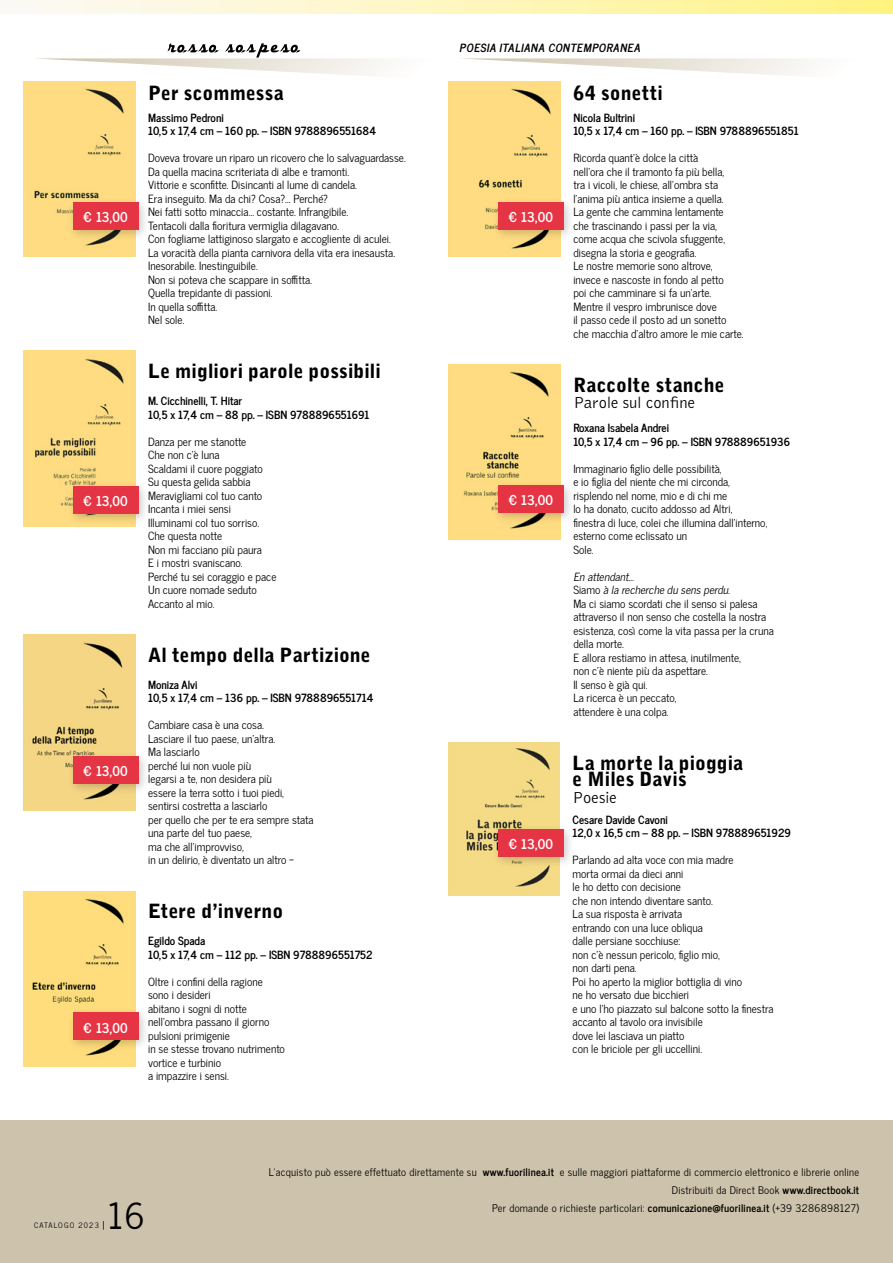
<style>
.page{position:relative;width:893px;height:1263px;background:#fff}
.page>*{position:absolute;margin:0;border:0;box-sizing:border-box;transform-origin:0 0}
.t1{font:36px "News Cycle";color:#000}
.t2{font:900 19.5px/16.5px "Bell Gothic Std";letter-spacing:.005em;color:#000}
.t3{font:300 16.5px "Bell Gothic Std";letter-spacing:-.005em;color:#000}
.t4{font:700 13.5px "News Cycle";color:#fff}
.t5{font:11.25px/13.5px "News Cycle";color:#000}
.t6{font:700 11.25px/13.5px "News Cycle";color:#000}
.t7{font:italic 700 11.25px "News Cycle";color:#000}
.t8{font:10.5px/18px "News Cycle";letter-spacing:.025em;color:#000;text-align:right}
.t9{font:7.5px "News Cycle";letter-spacing:.15em;color:#000}
.s1{font-style:italic}
.s2{font-size:10.5px}
.s3{font-weight:700}
</style>
<div class="page">
<div style="left:0;top:1121px;width:893px;height:142px;background:#cdc2ab"></div>
<svg style="left:15px;top:0;width:878px;height:13px"></svg>
<div style="left:23px;top:81px;width:112px;height:175px;background:#ffdc82"></div>
<div style="left:449px;top:81px;width:112px;height:175px;background:#ffdc82"></div>
<div style="left:68px;top:197px;width:82px;height:44px;background:#000;opacity:.2"></div>
<div style="left:73px;top:202px;width:66px;height:28px;background:#e53444"></div>
<div style="left:493px;top:197px;width:82px;height:44px;background:#000;opacity:.2"></div>
<div style="left:498px;top:202px;width:66px;height:28px;background:#e53444"></div>
<img style="left:23px;top:351px;width:112px;height:175px">
<div style="left:68px;top:481px;width:82px;height:44px;background:#000;opacity:.2"></div>
<div style="left:73px;top:486px;width:66px;height:27px;background:#e53444"></div>
<img style="left:23px;top:635px;width:112px;height:175px">
<div style="left:68px;top:751px;width:82px;height:44px;background:#000;opacity:.2"></div>
<div style="left:73px;top:756px;width:66px;height:27px;background:#e53444"></div>
<div style="left:23px;top:891px;width:112px;height:176px;background:#ffdd7c"></div>
<div style="left:68px;top:1008px;width:82px;height:43px;background:#000;opacity:.2"></div>
<div style="left:73px;top:1013px;width:66px;height:27px;background:#e53444"></div>
<svg style="left:462px;top:58px;width:351px;height:18px"></svg>
<img style="left:449px;top:742px;width:111px;height:154px">
<div style="left:493px;top:824px;width:82px;height:44px;background:#000;opacity:.2"></div>
<div style="left:498px;top:830px;width:66px;height:27px;background:#e53444"></div>
<img style="left:449px;top:364px;width:112px;height:176px">
<div style="left:493px;top:480px;width:82px;height:44px;background:#000;opacity:.2"></div>
<div style="left:498px;top:486px;width:66px;height:27px;background:#e53444"></div>
<svg style="left:36px;top:43px;width:352px;height:33px"></svg>
<p class="t7" style="left:459px;top:38px;width:185px">POESIA ITALIANA CONTEMPORANEA</p>
<h2 class="t2" style="left:148px;top:85px;width:137px">Per scommessa</h2>
<p class="t6" style="left:148px;top:110px;width:230px">Massimo Pedroni<br>10,5 x 17,4 cm – 160 pp. – ISBN 9788896551684</p>
<p class="t5" style="left:148px;top:151px;width:259px">Doveva trovare un riparo un ricovero che lo salvaguardasse.<br>Da quella macina scriteriata di albe e tramonti.<br>Vittorie e sconfitte. Disincanti al lume di candela.<br>Era inseguito. Ma da chi? Cosa?… Perché?<br>Nei fatti sotto minaccia... costante. Infrangibile.<br>Tentacoli dalla fioritura vermiglia dilagavano.<br>Con fogliame lattiginoso slargato e accogliente di aculei.<br>La voracità della pianta carnivora della vita era inesausta.<br>Inesorabile. Inestinguibile.<br>Non si poteva che scappare in soffitta.<br>Quella trepidante di passioni.<br>In quella soffitta.<br>Nel sole.</p>
<h2 class="t2" style="left:148px;top:363px;width:234px">Le migliori parole possibili</h2>
<p class="t6" style="left:148px;top:393px;width:223px">M. Cicchinelli, T. Hitar<br>10,5 x 17,4 cm – 88 pp. – ISBN 9788896551691</p>
<p class="t5" style="left:148px;top:434px;width:130px">Danza per me stanotte<br>Che non c’è luna<br>Scaldami il cuore poggiato<br>Su questa gelida sabbia<br>Meravigliami col tuo canto<br>Incanta i miei sensi<br>Illuminami col tuo sorriso.<br>Che questa notte<br>Non mi facciano più paura<br>E i mostri svaniscano.<br>Perché tu sei coraggio e pace<br>Un cuore nomade seduto<br>Accanto al mio.</p>
<h2 class="t2" style="left:148px;top:647px;width:224px">Al tempo della Partizione</h2>
<p class="t6" style="left:148px;top:677px;width:227px">Moniza Alvi<br>10,5 x 17,4 cm – 136 pp. – ISBN 9788896551714</p>
<p class="t5" style="left:148px;top:718px;width:167px">Cambiare casa è una cosa.<br>Lasciare il tuo paese, un’altra.<br>Ma lasciarlo<br>perché lui non vuole più<br>legarsi a te, non desidera più<br>essere la terra sotto i tuoi piedi, sentirsi costretta a lasciarlo<br>per quello che per te era sempre stata una parte del tuo paese,<br>ma che all’improvviso,<br>in un delirio, è diventato un altro −</p>
<h2 class="t2" style="left:148px;top:903px;width:137px">Etere d’inverno</h2>
<p class="t6" style="left:148px;top:933px;width:226px">Egildo Spada<br>10,5 x 17,4 cm – 112 pp. – ISBN 9788896551752</p>
<p class="t5" style="left:148px;top:974px;width:138px">Oltre i confini della ragione sono i desideri<br>abitano i sogni di notte nell’ombra passano il giorno pulsioni primigenie<br>in se stesse trovano nutrimento vortice e turbinio<br>a impazzire i sensi.</p>
<p class="t4" style="left:84px;top:205px;width:46px">€ 13,00</p>
<p class="t4" style="left:509px;top:205px;width:46px">€ 13,00</p>
<p class="t4" style="left:509px;top:488px;width:46px">€ 13,00</p>
<p class="t4" style="left:84px;top:489px;width:46px">€ 13,00</p>
<p class="t4" style="left:84px;top:759px;width:46px">€ 13,00</p>
<p class="t4" style="left:509px;top:832px;width:46px">€ 13,00</p>
<p class="t4" style="left:84px;top:1016px;width:46px">€ 13,00</p>
<h2 class="t2" style="left:573px;top:85px;width:91px">64 sonetti</h2>
<p class="t6" style="left:573px;top:110px;width:227px">Nicola Bultrini<br>10,5 x 17,4 cm – 160 pp. – ISBN 9788896551851</p>
<p class="t5" style="left:573px;top:151px;width:172px">Ricorda quant’è dolce la città<br>nell’ora che il tramonto fa più bella,<br>tra i vicoli, le chiese, all’ombra sta l’anima più antica insieme a quella.<br>La gente che cammina lentamente<br>che trascinando i passi per la via, come acqua che scivola sfuggente, disegna la storia e geografia.<br>Le nostre memorie sono altrove,<br>invece e nascoste in fondo al petto<br>poi che camminare si fa un’arte.<br>Mentre il vespro imbrunisce dove<br>il passo cede il posto ad un sonetto che macchia d’altro amore le mie carte.</p>
<h2 class="t2" style="left:573px;top:377px;width:153px">Raccolte stanche</h2>
<h3 class="t3" style="left:573px;top:394px;width:123px">Parole sul confine</h3>
<p class="t6" style="left:573px;top:420px;width:218px">Roxana Isabela Andrei<br>10,5 x 17,4 cm – 96 pp. – ISBN 978889651936</p>
<p class="t5" style="left:573px;top:461px;width:196px">Immaginario figlio delle possibilità,<br>e io figlia del niente che mi circonda, risplendo nel nome, mio e di chi me<br>lo ha donato, cucito addosso ad Altri,<br>finestra di luce, colei che illumina dall’interno, esterno come eclissato un<br>Sole.</p>
<p class="t5" style="left:573px;top:569px;width:202px"><span class="s1">Enattendant…<br></span>S i a m o <span class="s1">àlarecherchedusensperdu.<br></span>Ma ci siamo scordati che il senso si palesa attraverso il non senso che costella la nostra esistenza, così come la vita passa per la cruna della morte.<br>E allora restiamo in attesa, inutilmente,<br>non c’è niente più da aspettare.<br>Il senso è già qui.<br>La ricerca è un peccato,<br>attendere è una colpa.</p>
<h2 class="t2" style="left:573px;top:755px;width:172px">La morte la pioggia e Miles Davis</h2>
<h3 class="t3" style="left:573px;top:788px;width:46px">Poesie</h3>
<p class="t6" style="left:573px;top:812px;width:220px">Cesare Davide Cavoni<br>12,0 x 16,5 cm – 88 pp. – ISBN 978889651929</p>
<p class="t5" style="left:573px;top:853px;width:202px">Parlando ad alta voce con mia madre<br>morta ormai da dieci anni<br>le ho detto con decisione<br>che non intendo diventare santo.<br>La sua risposta è arrivata<br>entrando con una luce obliqua<br>dalle persiane socchiuse:<br>non c’è nessun pericolo, figlio mio,<br>non darti pena.<br>Poi ho aperto la miglior bottiglia di vino<br>ne ho versato due bicchieri<br>e uno l’ho piazzato sul balcone sotto la finestra accanto al tavolo ora invisibile<br>dove lei lasciava un piatto<br>con le briciole per gli uccellini.</p>
<h1 class="t1" style="left:108px;top:1185px;width:38px">16</h1>
<p class="t9" style="left:34px;top:1218px;width:72px">CATALOGO 2023 <span class="s2">|</span></p>
<p class="t8" style="left:269px;top:1163px;width:592px">L’acquisto può essere effettuato direttamente su <span class="s3">www.fuorilinea.it</span> e sulle maggiori piattaforme di commercio elettronico e librerie online<br>Distribuiti da Direct Book <span class="s3">www.directbook.it<br></span>Per domande o richieste particolari: <span class="s3">comunicazione@fuorilinea.it</span> (+39 3286898127)</p>
</div>
